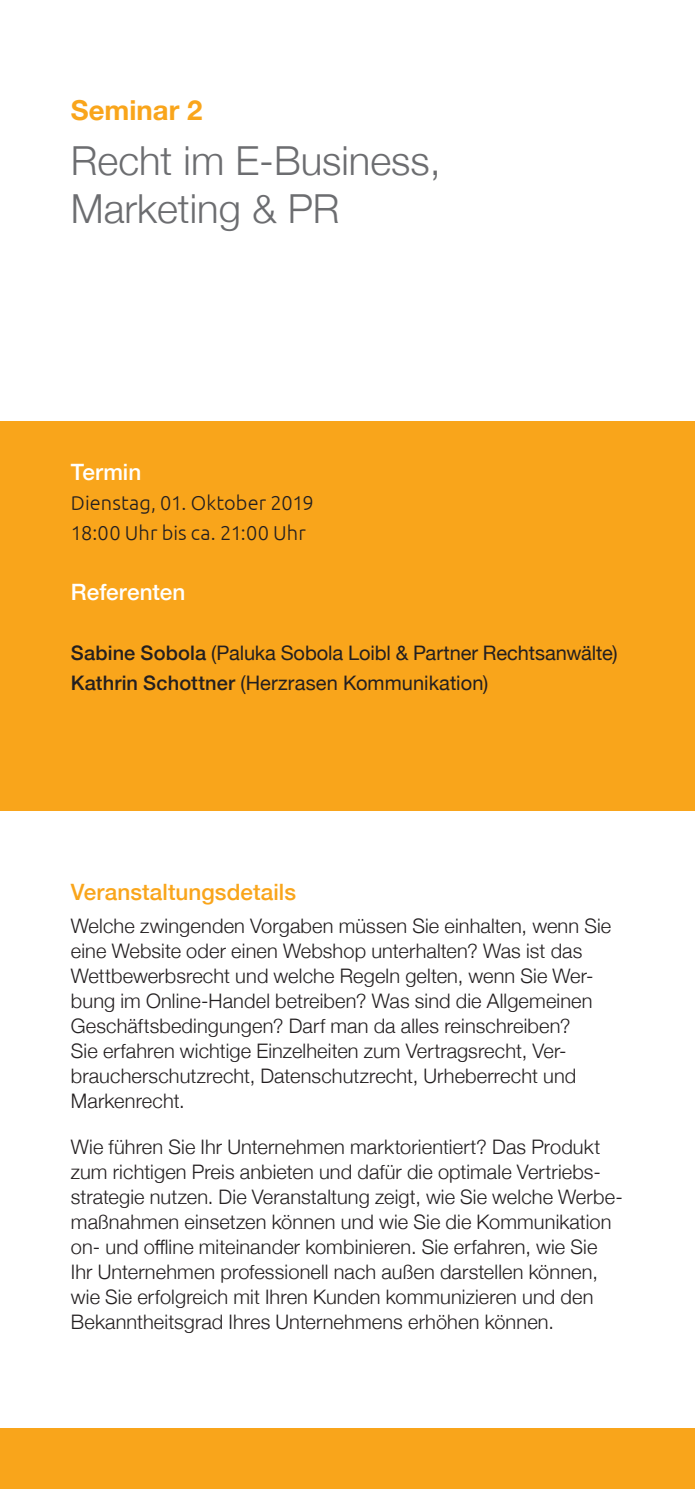
<style>
.page{position:relative;width:695px;height:1489px;background:#fff}
.page>*{position:absolute;margin:0;border:0;box-sizing:border-box;transform-origin:0 0}
.t1{font:300 40px/48px "Helvetica Neue";color:#6c6d70}
.t2{font:700 27.5px "Helvetica Neue";color:#f9a51b}
.t3{font:500 22.5px "Helvetica Neue";letter-spacing:.005em;color:#f9a51b}
.t4{font:500 22.5px "Helvetica Neue";color:#fff}
.t5{font:300 20px/25px "Helvetica Neue";letter-spacing:.005em;color:#231f20}
.t6{font:20px/30px "Helvetica Neue";color:#231f20}
.t7{font:300 20px/30px "Ubuntu";letter-spacing:.005em;color:#231f20}
.s1{font-weight:500}
</style>
<div class="page">
<div style="left:0;top:1427px;width:694px;height:61px;background:#f9a51b"></div>
<div style="left:0;top:420px;width:694px;height:390px;background:#f9a51b"></div>
<h2 class="t2" style="left:71px;top:89px;width:133px">Seminar 2</h2>
<h1 class="t1" style="left:71px;top:134px;width:371px">Recht im E-Business,<br>Marketing &amp; PR</h1>
<p class="t4" style="left:71px;top:454px;width:72px">Termin</p>
<p class="t7" style="left:71px;top:487px;width:244px">Dienstag, 01. Oktober 2019<br>18:00 Uhr bis ca. 21:00 Uhr</p>
<p class="t4" style="left:71px;top:574px;width:116px">Referenten</p>
<p class="t6" style="left:71px;top:639px;width:548px"><span class="s1">Sabine Sobola</span> (Paluka Sobola Loibl &amp; Partner Rechtsanwälte)<br><span class="s1">Kathrin Schottner</span> (Herzrasen Kommunikation)</p>
<p class="t3" style="left:71px;top:874px;width:226px">Veranstaltungsdetails</p>
<p class="t5" style="left:71px;top:911px;width:542px">Welche zwingenden Vorgaben müssen Sie einhalten, wenn Sie eine Website oder einen Webshop unterhalten? Was ist das Wettbewerbsrecht und welche Regeln gelten, wenn Sie Wer&shy;bung im Online-Handel betreiben? Was sind die Allgemeinen Geschäftsbedingungen? Darf man da alles reinschreiben?<br>Sie erfahren wichtige Einzelheiten zum Vertragsrecht, Ver&shy;braucherschutzrecht, Datenschutzrecht, Urheberrecht und Markenrecht.</p>
<p class="t5" style="left:71px;top:1132px;width:553px">Wie führen Sie Ihr Unternehmen marktorientiert? Das Produkt zum richtigen Preis anbieten und dafür die optimale Vertriebs&shy;strategie nutzen. Die Veranstaltung zeigt, wie Sie welche Werbe&shy;maßnahmen einsetzen können und wie Sie die Kommunikation on- und offline miteinander kombinieren. Sie erfahren, wie Sie Ihr Unternehmen professionell nach außen darstellen können, wie Sie erfolgreich mit Ihren Kunden kommunizieren und den Bekanntheitsgrad Ihres Unternehmens erhöhen können.</p>
</div>
